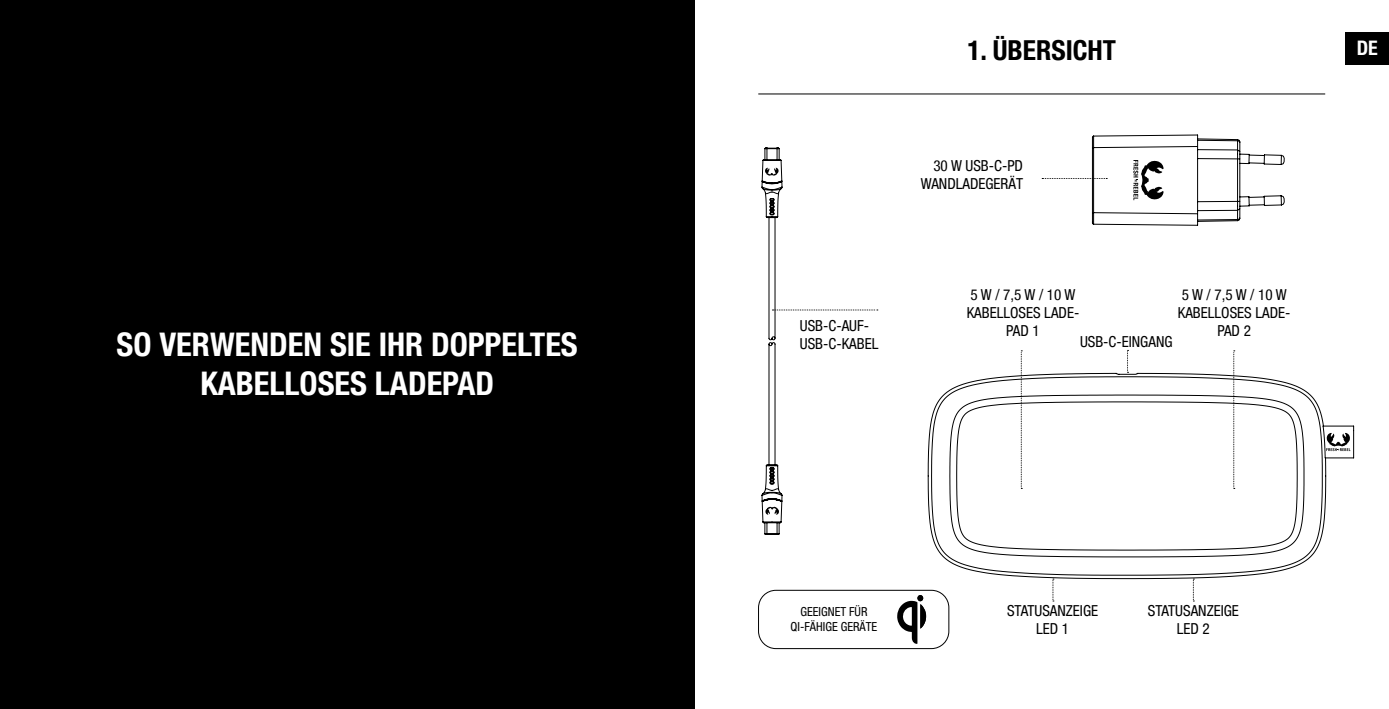
<style>
.page{position:relative;width:1389px;height:709px;background:#fff}
.page>*{position:absolute;margin:0;border:0;box-sizing:border-box;transform-origin:0 0}
.t1{font:700 condensed 32.5px/39px "Helvetica Neue Condensed";color:#fff;text-align:center}
.t2{font:700 condensed 27.5px "Helvetica Neue Condensed";color:#000}
.t3{font:700 condensed 20px "Helvetica Neue Condensed";color:#fff}
.t4{font:condensed 15.25px/18.2px "Helvetica Neue Condensed";color:#000;text-align:center}
.t5{font:condensed 12.5px/15px "Helvetica Neue Condensed";color:#000;text-align:center}
</style>
<div class="page">
<div style="left:0;top:0;width:694px;height:709px;background:#000"></div>
<hr style="left:758px;top:93px;width:567px;height:1px;background:#000">
<svg style="left:1042px;top:135px;width:243px;height:91px"></svg>
<svg style="left:1127px;top:350px;width:2px;height:23px"></svg>
<svg style="left:1021px;top:350px;width:1px;height:23px"></svg>
<svg style="left:1233px;top:350px;width:2px;height:23px"></svg>
<svg style="left:1053px;top:579px;width:1px;height:22px"></svg>
<svg style="left:1193px;top:579px;width:1px;height:22px"></svg>
<svg style="left:762px;top:148px;width:116px;height:386px"></svg>
<svg style="left:928px;top:373px;width:426px;height:206px"></svg>
<svg style="left:1326px;top:433px;width:25px;height:18px"></svg>
<svg style="left:897px;top:595px;width:29px;height:49px"></svg>
<div style="left:758px;top:590px;width:191px;height:59px;border:1px solid #000;border-radius:17px"></div>
<div style="left:1346px;top:32px;width:43px;height:32px;background:#000"></div>
<h1 class="t1" style="left:117px;top:326px;width:463px">SO VERWENDEN SIE IHR DOPPELTES<br>KABELLOSES LADEPAD</h1>
<p class="t4" style="left:800px;top:316px;width:80px;text-align:left">USB-C-AUF-<br>USB-C-KABEL</p>
<h2 class="t2" style="left:967px;top:35px;width:150px">1. ÜBERSICHT</h2>
<h3 class="t3" style="left:1357px;top:37px;width:23px">DE</h3>
<p class="t4" style="left:921px;top:157px;width:104px;text-align:right">30 W USB-C-PD<br>WANDLADEGERÄT</p>
<p class="t4" style="left:967px;top:285px;width:114px">5 W / 7,5 W / 10 W<br>KABELLOSES LADE-<br>PAD 1</p>
<p class="t4" style="left:1178px;top:285px;width:114px">5 W / 7,5 W / 10 W<br>KABELLOSES LADE-<br>PAD 2</p>
<p class="t4" style="left:1080px;top:332px;width:94px">USB-C-EINGANG</p>
<p class="t5" style="left:791px;top:604px;width:88px">GEEIGNET FÜR<br>QI-FÄHIGE GERÄTE</p>
<p class="t4" style="left:1007px;top:602px;width:93px">STATUSANZEIGE<br>LED 1</p>
<p class="t4" style="left:1148px;top:602px;width:93px">STATUSANZEIGE<br>LED 2</p>
</div>
